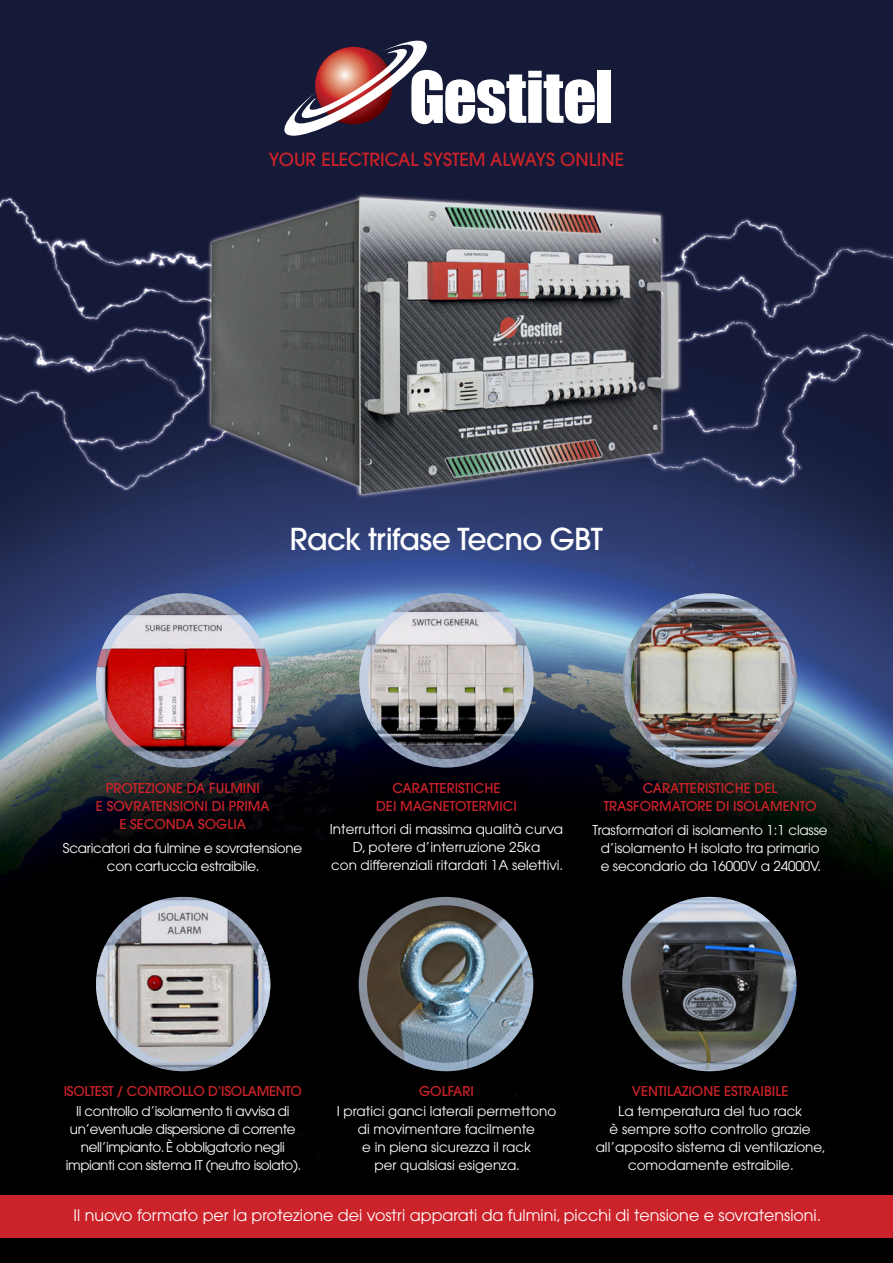
<style>
.page{position:relative;width:893px;height:1263px;background:#fff}
.page>*{position:absolute;margin:0;border:0;box-sizing:border-box;transform-origin:0 0}
.t1{font:500 30px "Avant Garde";letter-spacing:-.02em;color:#fff}
.t2{font:500 18px "Avant Garde";color:#cc2229}
.t3{font:15.9px "Avant Garde";color:#fff}
.t4{font:13.5px/18px "Avant Garde";letter-spacing:-.01em;color:#fff;text-align:center}
.t5{font:500 13.5px/18px "Avant Garde";color:#cc2229;text-align:center}
.t6{font:13.5px/18px "Avant Garde";letter-spacing:-.03em;color:#fff;text-align:center}
.t7{font:500 13.5px "Avant Garde";letter-spacing:-.02em;color:#cc2229}
</style>
<div class="page">
<img style="left:0;top:0;width:893px;height:1263px">
<svg style="left:283px;top:39px;width:312px;height:104px"></svg>
<div style="left:597px;top:71px;width:13px;height:52px;background:#fff"></div>
<img style="left:623px;top:593px;width:174px;height:174px">
<img style="left:96px;top:593px;width:174px;height:174px">
<svg style="left:359px;top:593px;width:175px;height:174px"></svg>
<img style="left:359px;top:897px;width:174px;height:174px">
<svg style="left:622px;top:897px;width:174px;height:174px"></svg>
<svg style="left:96px;top:897px;width:174px;height:174px"></svg>
<div style="left:0;top:1196px;width:893px;height:42px;background:#cc2229"></div>
<h2 class="t2" style="left:269px;top:148px;width:357px">YOUR ELECTRICAL SYSTEM ALWAYS ONLINE</h2>
<h1 class="t1" style="left:290px;top:521px;width:315px">Rack trifase Tecno GBT</h1>
<p class="t5" style="left:96px;top:779px;width:175px">PROTEZIONE DA FULMINI<br>E SOVRATENSIONI DI PRIMA<br>E SECONDA SOGLIA</p>
<p class="t4" style="left:63px;top:839px;width:241px">Scaricatori da fulmine e sovratensione con cartuccia estraibile.</p>
<p class="t5" style="left:376px;top:779px;width:142px">CARATTERISTICHE<br>DEI MAGNETOTERMICI</p>
<p class="t4" style="left:330px;top:820px;width:235px">Interruttori di massima qualità curva<br>D, potere d’interruzione 25ka<br>con differenziali ritardati 1A selettivi.</p>
<p class="t5" style="left:604px;top:779px;width:214px">CARATTERISTICHE DEL<br>TRASFORMATORE DI ISOLAMENTO</p>
<p class="t4" style="left:593px;top:821px;width:236px">Trasformatori di isolamento 1:1 classe d’isolamento H isolato tra primario<br>e secondario da 16000V a 24000V.</p>
<p class="t7" style="left:64px;top:1083px;width:240px">ISOLTEST / CONTROLLO D’ISOLAMENTO</p>
<p class="t5" style="left:419px;top:1082px;width:56px">GOLFARI</p>
<p class="t5" style="left:632px;top:1082px;width:158px">VENTILAZIONE ESTRAIBILE</p>
<p class="t4" style="left:337px;top:1102px;width:221px">I pratici ganci laterali permettono di movimentare facilmente<br>e in piena sicurezza il rack<br>per qualsiasi esigenza.</p>
<p class="t4" style="left:596px;top:1102px;width:232px">La temperatura del tuo rack<br>è sempre sotto controllo grazie all’apposito sistema di ventilazione, comodamente estraibile.</p>
<p class="t6" style="left:66px;top:1102px;width:237px">Il controllo d’isolamento ti avvisa di un’eventuale dispersione di corrente nell’impianto. È obbligatorio negli impianti con sistema IT (neutro isolato).</p>
<p class="t3" style="left:73px;top:1206px;width:749px">Il nuovo formato per la protezione dei vostri apparati da fulmini, picchi di tensione e sovratensioni.</p>
</div>
